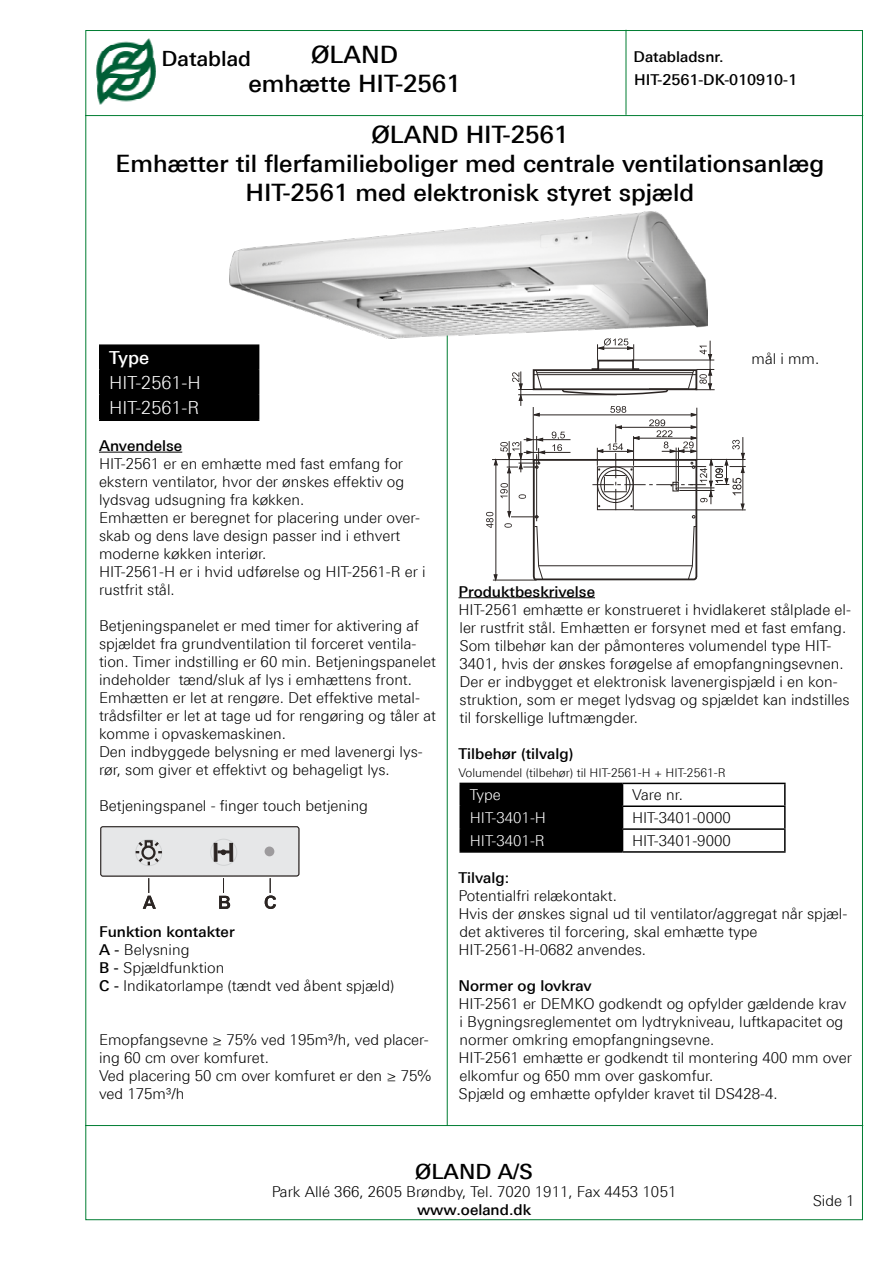
<style>
.page{position:relative;width:893px;height:1263px;background:#fff}
.page>*{position:absolute;margin:0;border:0;box-sizing:border-box;transform-origin:0 0}
.t1{font:500 24px/28.8px "Linotype Univers 530";color:#000;text-align:center}
.t2{font:500 21px "Linotype Univers 530";color:#000}
.t3{font:300 18px/25px "Linotype Univers 330";color:#fff}
.t4{font:500 18px "Linotype Univers 530";color:#fff}
.t5{font:300 15px/18px "Linotype Univers 330";color:#000}
.t6{font:500 15px/23.4px "Linotype Univers 530";color:#000}
.t7{font:300 15px "Linotype Univers 330";color:#fff}
.t8{font:300 12px "Linotype Univers 330";color:#000}
.s1{font-family:"Linotype Univers 530";font-weight:500}
</style>
<div class="page">
<hr style="left:85px;top:115px;width:778px;height:1px;background:#007d32">
<hr style="left:85px;top:1125px;width:778px;height:1px;background:#007d32">
<hr style="left:626px;top:30px;width:1px;height:85px;background:#007d32">
<img style="left:96px;top:38px;width:60px;height:66px">
<hr style="left:447px;top:323px;width:1px;height:803px;background:#007d32">
<hr style="left:99px;top:452px;width:83px;height:1px;background:#000">
<hr style="left:99px;top:344px;width:160px;height:2px;background:#000">
<hr style="left:99px;top:346px;width:2px;height:23px;background:#000">
<hr style="left:99px;top:369px;width:160px;height:2px;background:#000">
<hr style="left:99px;top:371px;width:2px;height:23px;background:#000">
<hr style="left:99px;top:394px;width:160px;height:2px;background:#000">
<hr style="left:99px;top:396px;width:2px;height:23px;background:#000">
<div style="left:101px;top:346px;width:158px;height:73px;background:#000"></div>
<hr style="left:99px;top:419px;width:160px;height:2px;background:#000">
<img style="left:230px;top:211px;width:477px;height:127px">
<svg style="left:486px;top:338px;width:260px;height:243px"></svg>
<hr style="left:458px;top:597px;width:137px;height:1px;background:#000">
<hr style="left:459px;top:783px;width:164px;height:1px;background:#000">
<hr style="left:459px;top:784px;width:2px;height:21px;background:#000">
<hr style="left:623px;top:783px;width:163px;height:1px;background:#000">
<hr style="left:784px;top:784px;width:2px;height:21px;background:#000">
<hr style="left:459px;top:805px;width:164px;height:2px;background:#000">
<hr style="left:459px;top:807px;width:2px;height:21px;background:#000">
<hr style="left:623px;top:805px;width:163px;height:2px;background:#000">
<hr style="left:784px;top:807px;width:2px;height:21px;background:#000">
<hr style="left:459px;top:828px;width:164px;height:2px;background:#000">
<hr style="left:459px;top:830px;width:2px;height:21px;background:#000">
<hr style="left:623px;top:828px;width:163px;height:2px;background:#000">
<div style="left:460px;top:783px;width:163px;height:68px;background:#000"></div>
<hr style="left:784px;top:830px;width:2px;height:21px;background:#000">
<hr style="left:459px;top:851px;width:164px;height:2px;background:#000">
<hr style="left:623px;top:851px;width:163px;height:2px;background:#000">
<svg style="left:143px;top:878px;width:13px;height:31px"></svg>
<svg style="left:219px;top:878px;width:11px;height:31px"></svg>
<svg style="left:265px;top:878px;width:11px;height:31px"></svg>
<div style="left:101px;top:827px;width:198px;height:49px;background:#e6e7e8;border-radius:2px"></div>
<div style="left:101px;top:826px;width:198px;height:50px;border:1px solid #2b2523;border-radius:2px"></div>
<div style="left:265px;top:846px;width:9px;height:10px;background:#9d9b9d;border-radius:50%"></div>
<div style="left:136px;top:839px;width:26px;height:27px;border:1px solid #d1d3d4;border-radius:50%"></div>
<div style="left:211px;top:839px;width:26px;height:26px;border:1px solid #d1d3d4;border-radius:50%"></div>
<svg style="left:136px;top:839px;width:26px;height:26px"></svg>
<div style="left:214px;top:843px;width:3px;height:18px;border:1px solid #2b2523"></div>
<svg style="left:218px;top:850px;width:11px;height:5px"></svg>
<div style="left:230px;top:843px;width:3px;height:18px;border:1px solid #2b2523"></div>
<h1 class="t1" style="left:248px;top:40px;width:214px">ØLAND<br>emhætte HIT-2561</h1>
<h2 class="t2" style="left:162px;top:46px;width:91px">Datablad</h2>
<p class="t6" style="left:634px;top:45px;width:165px">Databladsnr.<br>HIT-2561-DK-010910-1</p>
<h1 class="t1" style="left:116px;top:120px;width:710px">ØLAND HIT-2561<br>Emhætter til flerfamilieboliger med centrale ventilationsanlæg<br>HIT-2561 med elektronisk styret spjæld</h1>
<p class="t4" style="left:109px;top:347px;width:42px">Type</p>
<p class="t3" style="left:109px;top:370px;width:93px">HIT-2561-H<br>HIT-2561-R</p>
<p class="t6" style="left:99px;top:434px;width:85px">Anvendelse</p>
<p class="t5" style="left:99px;top:454px;width:328px">HIT-2561 er en emhætte med fast emfang for ekstern ventilator, hvor der ønskes effektiv og lydsvag udsugning fra køkken.<br>Emhætten er beregnet for placering under over&shy;skab og dens lave design passer ind i ethvert moderne køkken interiør.<br>HIT-2561-H er i hvid udførelse og HIT-2561-R er i rustfrit stål.</p>
<p class="t5" style="left:99px;top:616px;width:339px">Betjeningspanelet er med timer for aktivering af spjældet fra grundventilation til forceret ventila&shy;tion. Timer indstilling er 60 min. Betjeningspanelet indeholder tænd/sluk af lys i emhættens front.<br>Emhætten er let at rengøre. Det effektive metal&shy;trådsfilter er let at tage ud for rengøring og tåler at komme i opvaskemaskinen.<br>Den indbyggede belysning er med lavenergi lys&shy;rør, som giver et effektivt og behageligt lys.</p>
<p class="t5" style="left:99px;top:796px;width:271px">Betjeningspanel - finger touch betjening</p>
<p class="t6" style="left:99px;top:920px;width:137px">Funktion kontakter</p>
<p class="t5" style="left:99px;top:940px;width:297px"><span class="s1">A -</span> Belysning<br><span class="s1">B -</span> Spjældfunktion<br><span class="s1">C -</span> Indikatorlampe (tændt ved åbent spjæld)</p>
<p class="t5" style="left:99px;top:1030px;width:334px">Emopfangsevne ≥ 75% ved 195m³/h, ved placer&shy;ing 60 cm over komfuret.<br>Ved placering 50 cm over komfuret er den ≥ 75% ved 175m³/h</p>
<p class="t5" style="left:752px;top:349px;width:69px">mål i mm.</p>
<p class="t6" style="left:458px;top:579px;width:138px">Produktbeskrivelse</p>
<p class="t5" style="left:458px;top:600px;width:394px">HIT-2561 emhætte er konstrueret i hvidlakeret stålplade el&shy;ler rustfrit stål. Emhætten er forsynet med et fast emfang.<br>Som tilbehør kan der påmonteres volumendel type HIT-3401, hvis der ønskes forøgelse af emopfangningsevnen.<br>Der er indbygget et elektronisk lavenergispjæld i en kon&shy;struktion, som er meget lydsvag og spjældet kan indstilles til forskellige luftmængder.</p>
<p class="t6" style="left:458px;top:741px;width:116px">Tilbehør (tilvalg)</p>
<p class="t8" style="left:458px;top:765px;width:269px">Volumendel (tilbehør) til HIT-2561-H + HIT-2561-R</p>
<p class="t7" style="left:470px;top:786px;width:33px">Type</p>
<p class="t5" style="left:632px;top:786px;width:52px">Vare nr.</p>
<p class="t7" style="left:470px;top:809px;width:78px">HIT-3401-H</p>
<p class="t5" style="left:632px;top:809px;width:100px">HIT-3401-0000</p>
<p class="t7" style="left:470px;top:832px;width:77px">HIT-3401-R</p>
<p class="t5" style="left:632px;top:831px;width:100px">HIT-3401-9000</p>
<p class="t6" style="left:458px;top:866px;width:52px">Tilvalg:</p>
<p class="t5" style="left:458px;top:886px;width:390px">Potentialfri relækontakt.<br>Hvis der ønskes signal ud til ventilator/aggregat når spjæl&shy;det aktiveres til forcering, skal emhætte type HIT-2561-H-0682 anvendes.</p>
<p class="t6" style="left:458px;top:974px;width:135px">Normer og lovkrav</p>
<p class="t5" style="left:458px;top:994px;width:395px">HIT-2561 er DEMKO godkendt og opfylder gældende krav i Bygningsreglementet om lydtrykniveau, luftkapacitet og normer omkring emopfangningsevne.<br>HIT-2561 emhætte er godkendt til montering 400 mm over elkomfur og 650 mm over gaskomfur.<br>Spjæld og emhætte opfylder kravet til DS428-4.</p>
<h2 class="t2" style="left:415px;top:1159px;width:119px">ØLAND A/S</h2>
<p class="t5" style="left:272px;top:1183px;width:406px">Park Allé 366, 2605 Brøndby, Tel. 7020 1911, Fax 4453 1051</p>
<p class="t6" style="left:417px;top:1198px;width:116px">www.oeland.dk</p>
<p class="t5" style="left:813px;top:1192px;width:44px">Side 1</p>
</div>
